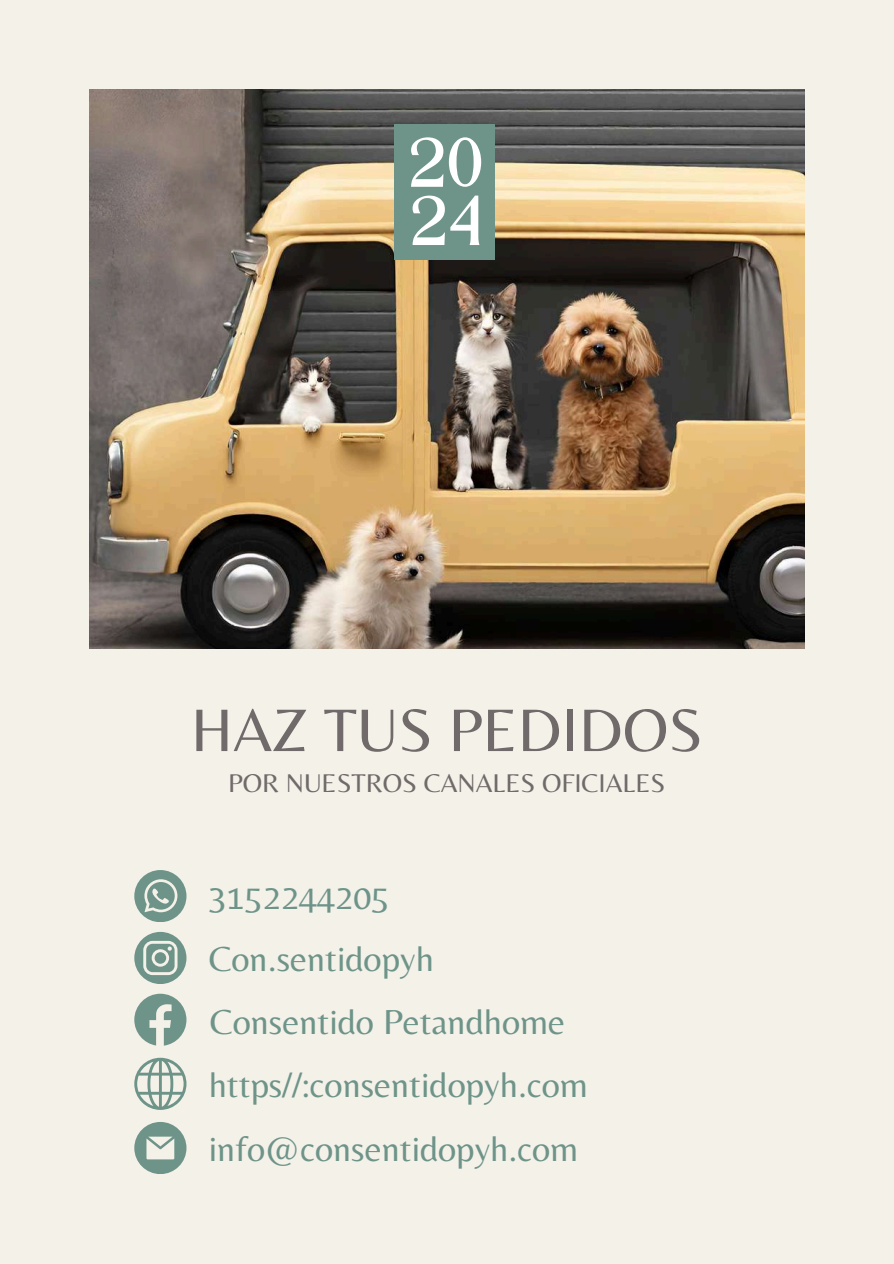
<style>
.page{position:relative;width:894px;height:1264px;background:#fff}
.page>*{position:absolute;margin:0;border:0;box-sizing:border-box;transform-origin:0 0}
.t1{font:65.85px/58.2px "Kingred Serif";color:#fff}
.t2{font:62.4px "Belleza";color:#706a6a}
.t3{font:36.15px "Belleza";color:#6e9489}
.t4{font:26.7px "Belleza";color:#706a6a}
</style>
<div class="page">
<div style="left:0;top:0;width:893px;height:1263px;background:#f4f1e9"></div>
<img style="left:89px;top:89px;width:715px;height:559px">
<div style="left:394px;top:124px;width:101px;height:136px;background:#6e9489"></div>
<svg style="left:134px;top:1122px;width:52px;height:51px"></svg>
<svg style="left:134px;top:993px;width:52px;height:52px"></svg>
<svg style="left:134px;top:931px;width:52px;height:52px"></svg>
<svg style="left:134px;top:870px;width:52px;height:51px"></svg>
<svg style="left:134px;top:1057px;width:52px;height:52px"></svg>
<h1 class="t1" style="left:411px;top:141px;width:77px">20<br>24</h1>
<h2 class="t2" style="left:191px;top:693px;width:513px">HAZ TUS PEDIDOS</h2>
<p class="t4" style="left:228px;top:767px;width:438px">POR NUESTROS CANALES OFICIALES</p>
<p class="t3" style="left:209px;top:875px;width:182px">3152244205</p>
<p class="t3" style="left:209px;top:937px;width:227px">Con.sentidopyh</p>
<p class="t3" style="left:210px;top:1000px;width:356px">Consentido Petandhome</p>
<p class="t3" style="left:209px;top:1063px;width:380px">https//:consentidopyh.com</p>
<p class="t3" style="left:209px;top:1127px;width:371px">info@consentidopyh.com</p>
</div>
